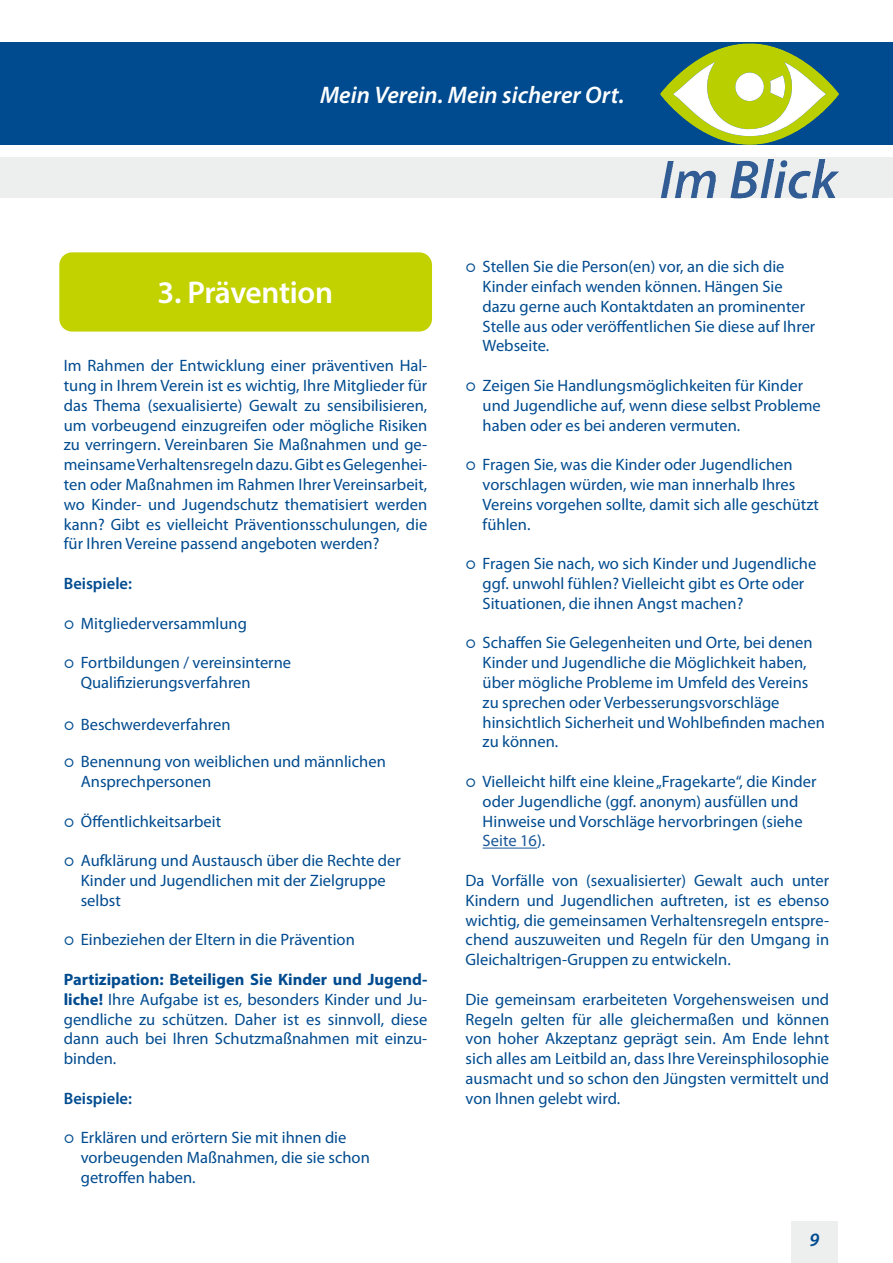
<style>
.page{position:relative;width:893px;height:1263px;background:#fff}
.page>*{position:absolute;margin:0;border:0;box-sizing:border-box;transform-origin:0 0}
.t1{font:italic 600 55.05px "Myriad Pro";color:#315d94}
.Zwischenüberschriften{font:600 31.5px "Myriad Pro";letter-spacing:-.015em;color:#fff}
.t2{font:italic 600 24px "Myriad Pro";color:#fff}
.t3{font:italic 600 18.9px "Myriad Pro";color:#004b8f}
.Fließtext{font:16.5px/19.8px "Myriad Pro";color:#004b8f}
.Fließtext-2{font:600 16.5px "Myriad Pro";color:#004b8f}
.s1{font-weight:700}
.s2{color:#1b5899}
</style>
<div class="page">
<div style="left:0;top:158px;width:893px;height:40px;background:#edeeee"></div>
<div style="left:0;top:43px;width:893px;height:102px;background:#004b8f"></div>
<div style="left:791px;top:1221px;width:46px;height:42px;background:#edeeee"></div>
<svg style="left:660px;top:43px;width:116px;height:102px"></svg>
<hr style="left:483px;top:848px;width:54px;height:1px;background:#1b5899">
<div style="left:59px;top:252px;width:373px;height:80px;background:#c2d200;border-radius:13px"></div>
<h3 class="t2" style="left:320px;top:79px;width:306px">Mein Verein. Mein sicherer Ort.</h3>
<h1 class="t1" style="left:660px;top:150px;width:180px">Im Blick</h1>
<p class="Zwischenüberschriften" style="left:158px;top:272px;width:177px">3. Prävention</p>
<p class="Fließtext" style="left:64px;top:356px;width:365px;text-align:justify">Im Rahmen der Entwicklung einer präventiven Hal&shy;tung in Ihrem Verein ist es wichtig, Ihre Mitglieder für das Thema (sexualisierte) Gewalt zu sensibilisieren, um vorbeugend einzugreifen oder mögliche Risiken zu verringern. Vereinbaren Sie Maßnahmen und ge&shy;meinsame Verhaltensregeln dazu. Gibt es Gelegenhei&shy;ten oder Maßnahmen im Rahmen Ihrer Vereinsarbeit, wo Kinder- und Jugendschutz thematisiert werden kann? Gibt es vielleicht Präventionsschulungen, die für Ihren Vereine passend angeboten werden?</p>
<p class="Fließtext-2" style="left:64px;top:573px;width:70px">Beispiele:</p>
<p class="Fließtext" style="left:81px;top:613px;width:168px">Mitgliederversammlung</p>
<p class="Fließtext" style="left:81px;top:653px;width:212px">Fortbildungen / vereinsinterne<br>Qualifizierungsverfahren</p>
<p class="Fließtext" style="left:81px;top:715px;width:151px">Beschwerdeverfahren</p>
<p class="Fließtext" style="left:81px;top:752px;width:307px">Benennung von weiblichen und männlichen<br>Ansprechpersonen</p>
<p class="Fließtext" style="left:81px;top:811px;width:142px">Öffentlichkeitsarbeit</p>
<p class="Fließtext" style="left:81px;top:851px;width:322px">Aufklärung und Austausch über die Rechte der<br>Kinder und Jugendlichen mit der Zielgruppe selbst</p>
<p class="Fließtext" style="left:81px;top:930px;width:276px">Einbeziehen der Eltern in die Prävention</p>
<p class="Fließtext" style="left:64px;top:970px;width:365px;text-align:justify"><span class="s1">Partizipation: Beteiligen Sie Kinder und Jugend&shy;liche!</span> Ihre Aufgabe ist es, besonders Kinder und Ju&shy;gendliche zu schützen. Daher ist es sinnvoll, diese dann auch bei Ihren Schutzmaßnahmen mit einzu&shy;binden.</p>
<p class="Fließtext-2" style="left:64px;top:1088px;width:70px">Beispiele:</p>
<p class="Fließtext" style="left:81px;top:1128px;width:291px">Erklären und erörtern Sie mit ihnen die vorbeugenden Maßnahmen, die sie schon getroffen haben.</p>
<p class="Fließtext" style="left:483px;top:257px;width:334px">Stellen Sie die Person(en) vor, an die sich die Kinder einfach wenden können. Hängen Sie dazu gerne auch Kontaktdaten an prominenter Stelle aus oder veröffentlichen Sie diese auf Ihrer Webseite.</p>
<p class="Fließtext" style="left:483px;top:376px;width:340px">Zeigen Sie Handlungsmöglichkeiten für Kinder und Jugendliche auf, wenn diese selbst Probleme haben oder es bei anderen vermuten.</p>
<p class="Fließtext" style="left:483px;top:455px;width:338px">Fragen Sie, was die Kinder oder Jugendlichen vorschlagen würden, wie man innerhalb Ihres Vereins vorgehen sollte, damit sich alle geschützt fühlen.</p>
<p class="Fließtext" style="left:483px;top:554px;width:335px">Fragen Sie nach, wo sich Kinder und Jugendliche ggf. unwohl fühlen? Vielleicht gibt es Orte oder<br>Situationen, die ihnen Angst machen?</p>
<p class="Fließtext" style="left:483px;top:633px;width:344px">Schaffen Sie Gelegenheiten und Orte, bei denen Kinder und Jugendliche die Möglichkeit haben, über mögliche Probleme im Umfeld des Vereins zu sprechen oder Verbesserungsvorschläge hinsichtlich Sicherheit und Wohlbefinden machen zu können.</p>
<p class="Fließtext" style="left:483px;top:772px;width:335px">Vielleicht hilft eine kleine „Fragekarte“, die Kinder oder Jugendliche (ggf. anonym) ausfüllen und Hinweise und Vorschläge hervorbringen (siehe <span class="s2">Seite 16</span>).</p>
<p class="Fließtext" style="left:466px;top:871px;width:365px;text-align:justify">Da Vorfälle von (sexualisierter) Gewalt auch unter Kindern und Jugendlichen auftreten, ist es ebenso wichtig, die gemeinsamen Verhaltensregeln entspre&shy;chend auszuweiten und Regeln für den Umgang in Gleichaltrigen-Gruppen zu entwickeln.</p>
<p class="Fließtext" style="left:466px;top:990px;width:365px;text-align:justify">Die gemeinsam erarbeiteten Vorgehensweisen und Regeln gelten für alle gleichermaßen und können von hoher Akzeptanz geprägt sein. Am Ende lehnt sich alles am Leitbild an, dass Ihre Vereinsphilosophie ausmacht und so schon den Jüngsten vermittelt und von Ihnen gelebt wird.</p>
<p class="t3" style="left:809px;top:1227px;width:11px">9</p>
</div>
